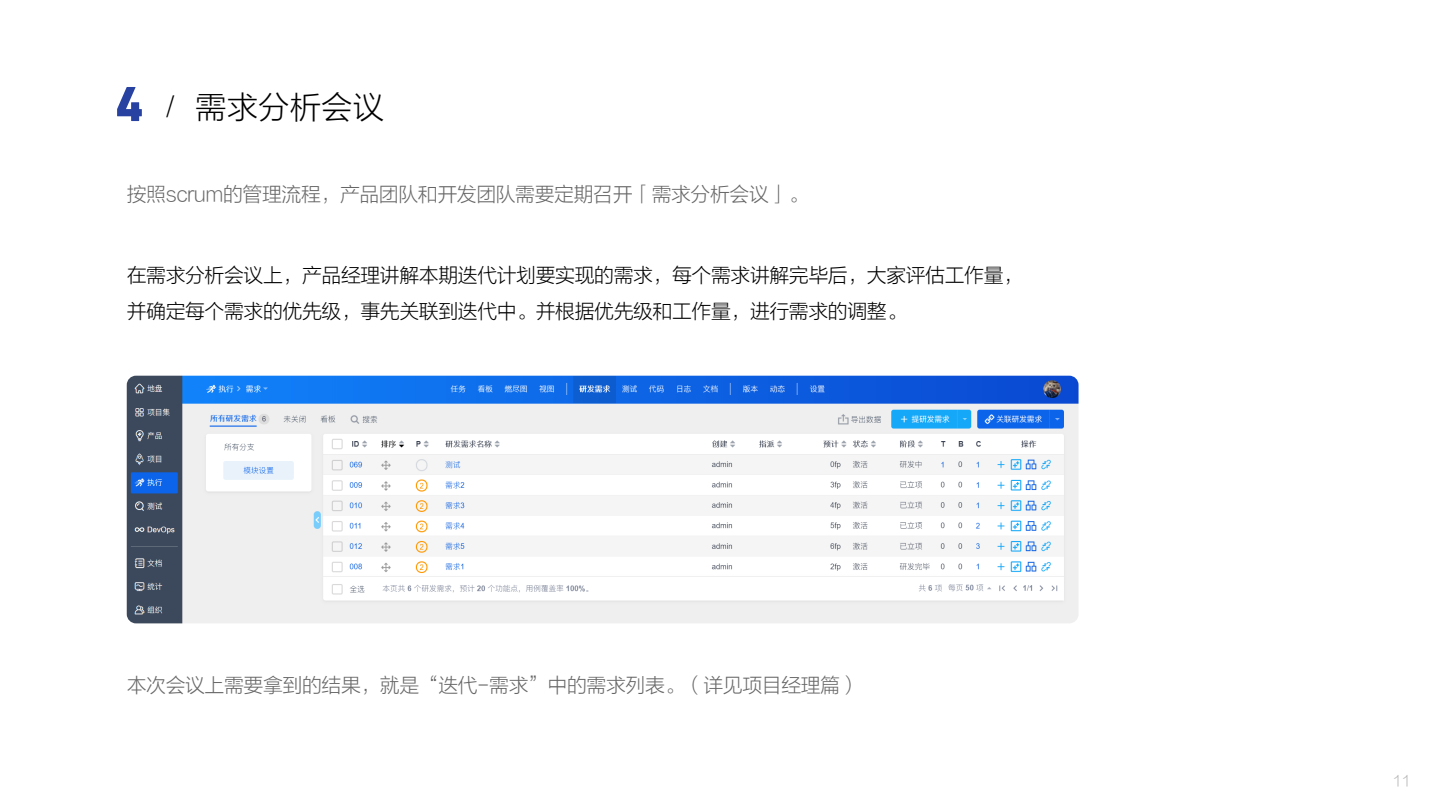
<style>
.page{position:relative;width:1440px;height:810px;background:#fff}
.page>*{position:absolute;margin:0;border:0;box-sizing:border-box;transform-origin:0 0}
.t1{font:31.5px "FZLTKHK GBK1 0";color:#000}
.t2{font:19.88px/36px "FZLTKHK GBK1 0";letter-spacing:-.02em;color:#000}
.t3{font:19.88px "FZLTKHK GBK1 0";letter-spacing:-.02em;color:#666}
.t4{font:14.77px "FZLTKHK GBK1 0";color:#b3b3b3}
.s1{font-family:"DIN Next LT Pro";font-weight:800;font-size:50.1px;color:#2842a2}
.s2{font-size:27.38px}
</style>
<div class="page">
<img style="left:127px;top:376px;width:952px;height:247px">
<h1 class="t1" style="left:115px;top:89px;width:270px"><span class="s1">4</span> <span class="s2">/</span> 需求分析会议</h1>
<p class="t3" style="left:127px;top:183px;width:683px">按照scrum的管理流程，产品团队和开发团队需要定期召开「需求分析会议」。</p>
<p class="t2" style="left:127px;top:258px;width:898px">在需求分析会议上，产品经理讲解本期迭代计划要实现的需求，每个需求讲解完毕后，大家评估工作量，并确定每个需求的优先级，事先关联到迭代中。并根据优先级和工作量，进行需求的调整。</p>
<p class="t3" style="left:127px;top:674px;width:734px">本次会议上需要拿到的结果，就是“迭代-需求”中的需求列表。（详见项目经理篇）</p>
<p class="t4" style="left:1392px;top:773px;width:19px">11</p>
</div>
